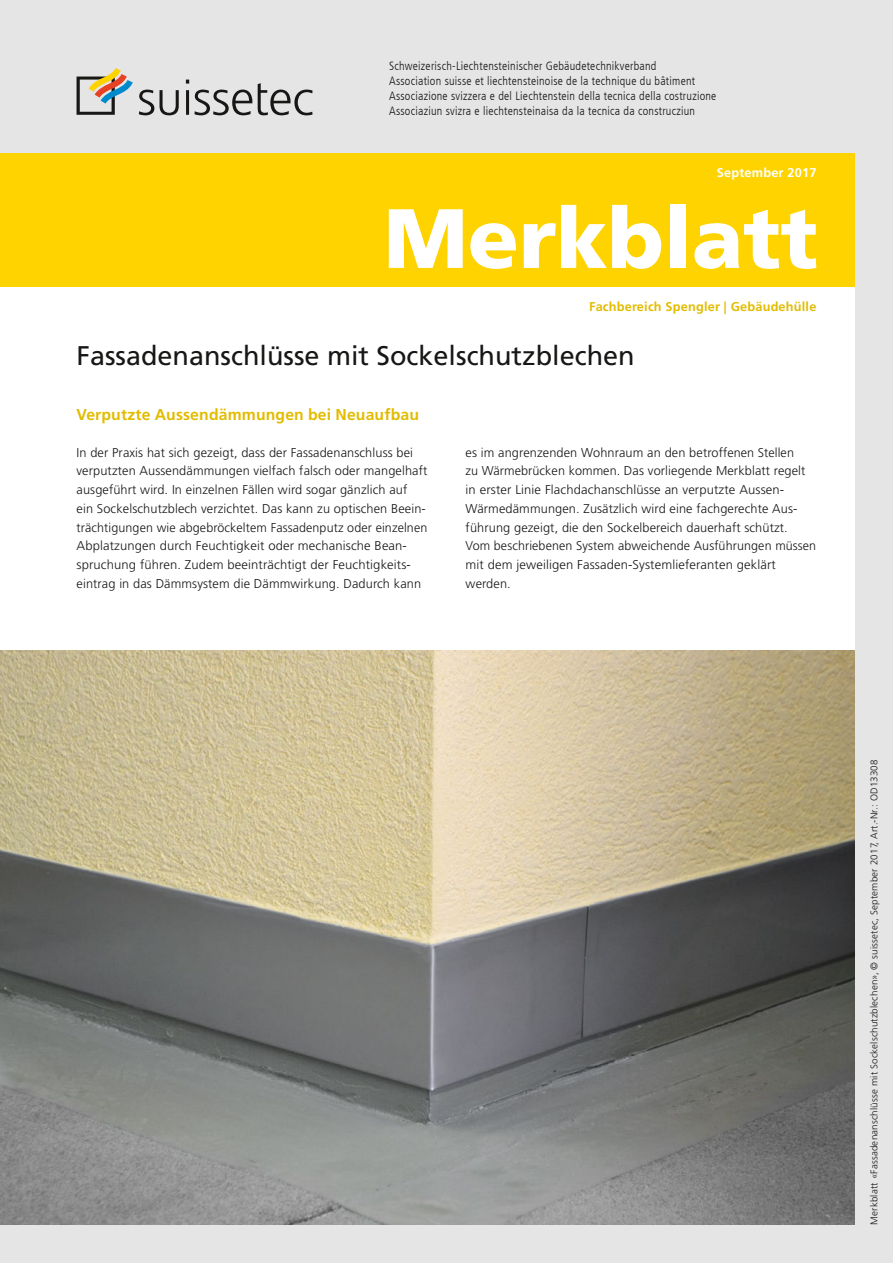
<style>
.page{position:relative;width:893px;height:1263px;background:#e5e5e5}
.page>*{position:absolute;margin:0;border:0;box-sizing:border-box;transform-origin:0 0}
.t1{font:900 84px "Frutiger LT Com";color:#fff}
.t2{font:27px "Frutiger LT Std";color:#181716}
.t3{font:700 15.75px "Frutiger LT Std";letter-spacing:.01em;color:#e2bc00}
.t4{font:300 12.75px/18.8px "Frutiger LT Std";letter-spacing:.01em;color:#181716}
.t5{font:700 12.75px "Frutiger LT Std";letter-spacing:.015em;color:#e2bc00}
.t6{font:700 12.75px "Frutiger LT Std";letter-spacing:.015em;color:#fff}
.t7{font:300 condensed 12px/15px "Frutiger LT Com";letter-spacing:.02em;color:#181716}
.t8{font:300 9.75px "Frutiger LT Std";letter-spacing:.02em;color:#181716}
</style>
<div class="page">
<svg style="left:139px;top:90px;width:15px;height:25px"></svg>
<svg style="left:160px;top:90px;width:19px;height:25px"></svg>
<hr style="left:186px;top:90px;width:3px;height:25px;background:#181716">
<svg style="left:186px;top:80px;width:3px;height:4px"></svg>
<svg style="left:194px;top:90px;width:58px;height:25px"></svg>
<svg style="left:258px;top:83px;width:55px;height:32px"></svg>
<svg style="left:77px;top:68px;width:56px;height:47px"></svg>
<div style="left:0;top:153px;width:855px;height:1072px;background:#fff"></div>
<img style="left:0;top:651px;width:855px;height:574px">
<div style="left:0;top:153px;width:855px;height:134px;background:#ffd300"></div>
<p class="t7" style="left:389px;top:58px;width:329px">Schweizerisch-Liechtensteinischer Gebäudetechnikverband<br>Association suisse et liechtensteinoise de la technique du bâtiment Associazione svizzera e del Liechtenstein della tecnica della costruzione Associaziun svizra e liechtensteinaisa da la tecnica da construcziun</p>
<p class="t6" style="left:717px;top:165px;width:101px">September 2017</p>
<h1 class="t1" style="left:384px;top:188px;width:436px">Merkblatt</h1>
<p class="t5" style="left:589px;top:299px;width:229px">Fachbereich Spengler | Gebäudehülle</p>
<h2 class="t2" style="left:77px;top:339px;width:560px">Fassadenanschlüsse mit Sockelschutzblechen</h2>
<p class="t3" style="left:77px;top:405px;width:344px">Verputzte Aussendämmungen bei Neuaufbau</p>
<p class="t4" style="left:77px;top:443px;width:352px">In der Praxis hat sich gezeigt, dass der Fassadenanschluss bei verputzten Aussendämmungen vielfach falsch oder mangelhaft ausgeführt wird. In einzelnen Fällen wird sogar gänzlich auf<br>ein Sockelschutzblech verzichtet. Das kann zu optischen Beein&shy;trächtigungen wie abgebröckeltem Fassadenputz oder einzelnen Abplatzungen durch Feuchtigkeit oder mechanische Bean&shy;spruchung führen. Zudem beeinträchtigt der Feuchtigkeits&shy;eintrag in das Dämmsystem die Dämmwirkung. Dadurch kann</p>
<p class="t4" style="left:466px;top:443px;width:352px">es im angrenzenden Wohnraum an den betroffenen Stellen<br>zu Wärmebrücken kommen. Das vorliegende Merkblatt regelt in erster Linie Flachdachanschlüsse an verputzte Aussen-Wärmedämmungen. Zusätzlich wird eine fachgerechte Aus&shy;führung gezeigt, die den Sockelbereich dauerhaft schützt.<br>Vom beschriebenen System abweichende Ausführungen müssen mit dem jeweiligen Fassaden-Systemlieferanten geklärt werden.</p>
<p class="t8" style="left:869px;top:1225px;width:467px;rotate:-90deg">Merkblatt «Fassadenanschlüsse mit Sockelschutzblechen», © suissetec, September 2017, Art.-Nr.: OD13308</p>
</div>
